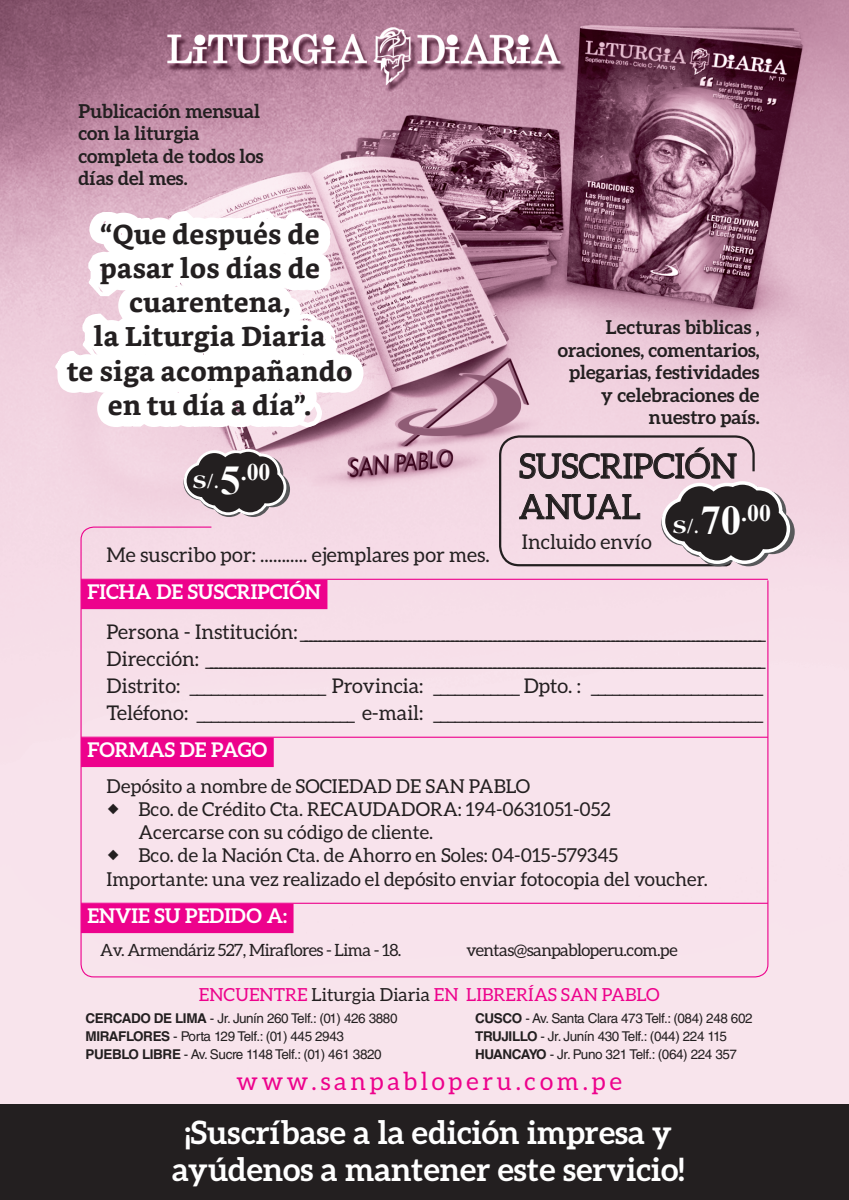
<style>
.page{position:relative;width:849px;height:1200px;background:#fff}
.page>*{position:absolute;margin:0;border:0;box-sizing:border-box;transform-origin:0 0}
.t1{font:33.75px/40.7px "Aleo";color:#231f20}
.t2{font:700 32.18px/37.1px "Aleo";color:#fff;text-align:center}
.t3{font:700 27.22px/34.2px "Bookerly";color:#231f20;text-align:center}
.t4{font:24.75px "Aleo";letter-spacing:.15em;color:#ed028c}
.t5{font:700 23.85px "Times New Roman";color:#fff}
.t6{font:20.25px/27px "Aleo";color:#231f20}
.t7{font:700 20.25px "Aleo";color:#fff}
.t8{font:800 19.35px "American Classic";color:#fff}
.t9{font:19.12px "Aleo";color:#231f20}
.t10{font:700 19.12px/22.5px "Aleo";color:#231f20}
.t11{font:18px "Aleo";color:#ed028c}
.t12{font:16.88px "Aleo";letter-spacing:-.03em;color:#231f20}
.t13{font:13.5px/18px "Helvetica LT Std";letter-spacing:-.03em;color:#231f20}
.s1{font-size:16.65px}
.s2{font-size:40.95px}
.s3{color:#231f20}
.s4{font-weight:700}
</style>
<div class="page">
<img style="left:0;top:0;width:848px;height:1103px">
<div style="left:0;top:1103px;width:848px;height:96px;background:#231f20"></div>
<svg style="left:497px;top:434px;width:297px;height:133px;background:#bda7b1"></svg>
<svg style="left:80px;top:526px;width:688px;height:451px;background:#f4cfe1"></svg>
<svg style="left:37px;top:189px;width:346px;height:329px"></svg>
<svg style="left:108px;top:803px;width:11px;height:10px"></svg>
<svg style="left:108px;top:849px;width:11px;height:10px"></svg>
<p class="t10" style="left:78px;top:99px;width:186px">Publicación mensual con la liturgia completa de todos los días del mes.</p>
<h3 class="t3" style="left:67px;top:217px;width:287px">“Que después de pasar los días de cuarentena,<br>la Liturgia Diaria<br>te siga acompañando en tu día a día”.</h3>
<p class="t10" style="left:557px;top:315px;width:203px;text-align:right">Lecturas biblicas , oraciones, comentarios, plegarias, festividades y celebraciones de nuestro país.</p>
<h1 class="t1" style="left:518px;top:445px;width:219px">SUSCRIPCIÓN<br>ANUAL</h1>
<p class="t8" style="left:192px;top:469px;width:28px">S/<span class="s1">.</span></p>
<p class="t5" style="left:220px;top:455px;width:52px"><span class="s2">5</span>.00</p>
<p class="t5" style="left:700px;top:496px;width:72px"><span class="s2">70</span>.00</p>
<p class="t8" style="left:672px;top:514px;width:28px">S/<span class="s1">.</span></p>
<p class="t6" style="left:522px;top:528px;width:131px">Incluido envío</p>
<p class="t6" style="left:106px;top:541px;width:384px">Me suscribo por: ........... ejemplares por mes.</p>
<p class="t7" style="left:87px;top:580px;width:235px">FICHA DE SUSCRIPCIÓN</p>
<p class="t6" style="left:106px;top:617px;width:662px">P e r s o n a - I n s t i t u c i ó n : __________________________________________________________________________________________________ D i r e c c i ó n : ______________________________________________________________________________________________________________________ D i s t r i t o : ___________________ P ro v i n c i a : ____________ D p t o . : ________________________ Te l é fo n o : ______________________ e - m a i l : ______________________________________________</p>
<p class="t7" style="left:87px;top:737px;width:181px">FORMAS DE PAGO</p>
<p class="t9" style="left:106px;top:774px;width:425px">Depósito a nombre de SOCIEDAD DE SAN PABLO</p>
<p class="t9" style="left:138px;top:797px;width:473px">Bco. de Crédito Cta. RECAUDADORA: 194-0631051-052</p>
<p class="t9" style="left:138px;top:820px;width:296px">Acercarse con su código de cliente.</p>
<p class="t9" style="left:138px;top:843px;width:481px">Bco. de la Nación Cta. de Ahorro en Soles: 04-015-579345</p>
<p class="t9" style="left:106px;top:868px;width:602px">Importante: una vez realizado el depósito enviar fotocopia del voucher.</p>
<p class="t7" style="left:87px;top:903px;width:201px">ENVIE SU PEDIDO A:</p>
<p class="t12" style="left:100px;top:940px;width:303px">Av. Armendáriz 527, Miraflores - Lima - 18.</p>
<p class="t12" style="left:466px;top:940px;width:212px">ventas@sanpabloperu.com.pe</p>
<p class="t11" style="left:199px;top:984px;width:462px">ENCUENTRE <span class="s3">Liturgia Diaria</span> EN LIBRERÍAS SAN PABLO</p>
<p class="t13" style="left:85px;top:1008px;width:313px"><span class="s4">CERCADO DE LIMA</span> - Jr. Junín 260 Telf.: (01) 426 3880<br><span class="s4">MIRAFLORES</span> - Porta 129 Telf.: (01) 445 2943<br><span class="s4">PUEBLO LIBRE</span> - Av. Sucre 1148 Telf.: (01) 461 3820</p>
<p class="t13" style="left:475px;top:1008px;width:279px"><span class="s4">CUSCO</span> - Av. Santa Clara 473 Telf.: (084) 248 602<br><span class="s4">TRUJILLO</span> - Jr. Junín 430 Telf.: (044) 224 115<br><span class="s4">HUANCAYO</span> - Jr. Puno 321 Telf.: (064) 224 357</p>
<p class="t4" style="left:236px;top:1067px;width:387px">www.sanpabloperu.com.pe</p>
<h2 class="t2" style="left:172px;top:1112px;width:513px">¡Suscríbase a la edición impresa y ayúdenos a mantener este servicio!</h2>
</div>
